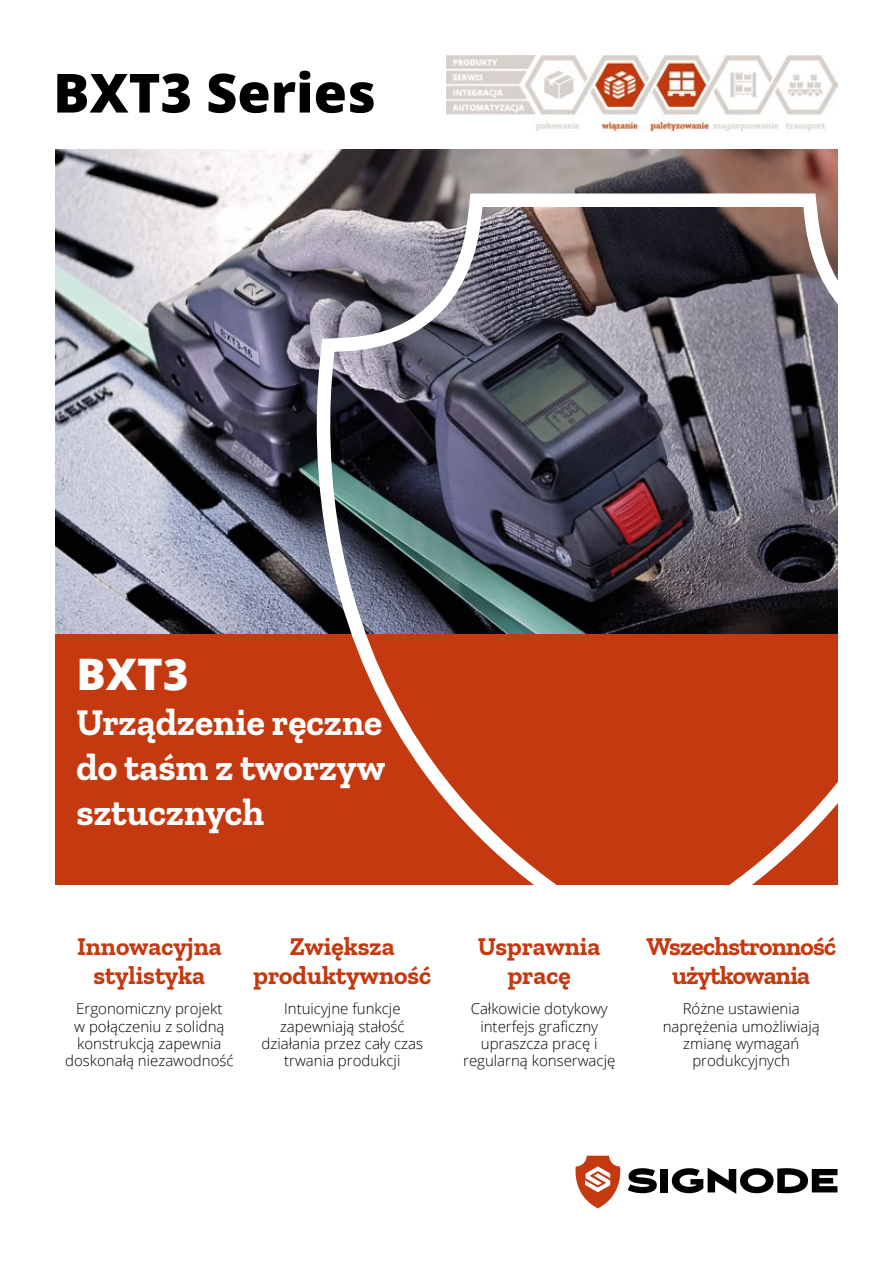
<style>
.page{position:relative;width:893px;height:1263px;background:#fff}
.page>*{position:absolute;margin:0;border:0;box-sizing:border-box;transform-origin:0 0}
.t1{font:800 54px "Open Sans";color:#000}
.t2{font:800 43.5px "Open Sans";color:#fff}
.t3{font:700 37.5px/45px "Zilla Slab";color:#fff;text-align:justify}
.t4{font:700 25.5px/28.5px "Zilla Slab";color:#c4390f;text-align:center}
.t5{font:700 25.5px/28.5px "Zilla Slab";letter-spacing:-.03em;color:#c4390f;text-align:center}
.t6{font:300 15px/17.2px "Open Sans";color:#000;text-align:center}
</style>
<div class="page">
<div style="left:55px;top:633px;width:783px;height:251px;background:#c4390f"></div>
<img style="left:55px;top:150px;width:783px;height:484px">
<svg style="left:303px;top:185px;width:535px;height:700px"></svg>
<svg style="left:575px;top:1156px;width:45px;height:52px"></svg>
<svg style="left:628px;top:1168px;width:29px;height:25px"></svg>
<div style="left:661px;top:1169px;width:7px;height:23px;background:#000"></div>
<svg style="left:672px;top:1167px;width:165px;height:27px"></svg>
<img style="left:446px;top:56px;width:392px;height:77px">
<h1 class="t1" style="left:53px;top:52px;width:324px">BXT3 Series</h1>
<h2 class="t2" style="left:77px;top:641px;width:113px">BXT3</h2>
<h3 class="t3" style="left:77px;top:700px;width:310px">Urządzenie ręczne do taśm z tworzyw sztucznych</h3>
<h3 class="t4" style="left:77px;top:932px;width:146px">Innowacyjna stylistyka</h3>
<h3 class="t4" style="left:253px;top:932px;width:179px">Zwiększa produktywność</h3>
<h3 class="t4" style="left:478px;top:932px;width:124px">Usprawnia pracę</h3>
<h3 class="t5" style="left:646px;top:932px;width:191px">Wszechstronność użytkowania</h3>
<p class="t6" style="left:65px;top:1000px;width:170px">Ergonomiczny projekt<br>w połączeniu z solidną konstrukcją zapewnia doskonałą niezawodność</p>
<p class="t6" style="left:262px;top:1000px;width:163px">Intuicyjne funkcje zapewniają stałość działania przez cały czas trwania produkcji</p>
<p class="t6" style="left:463px;top:1000px;width:154px">Całkowicie dotykowy interfejs graficzny upraszcza pracę i regularną konserwację</p>
<p class="t6" style="left:663px;top:1000px;width:159px">Różne ustawienia naprężenia umożliwiają zmianę wymagań produkcyjnych</p>
</div>
